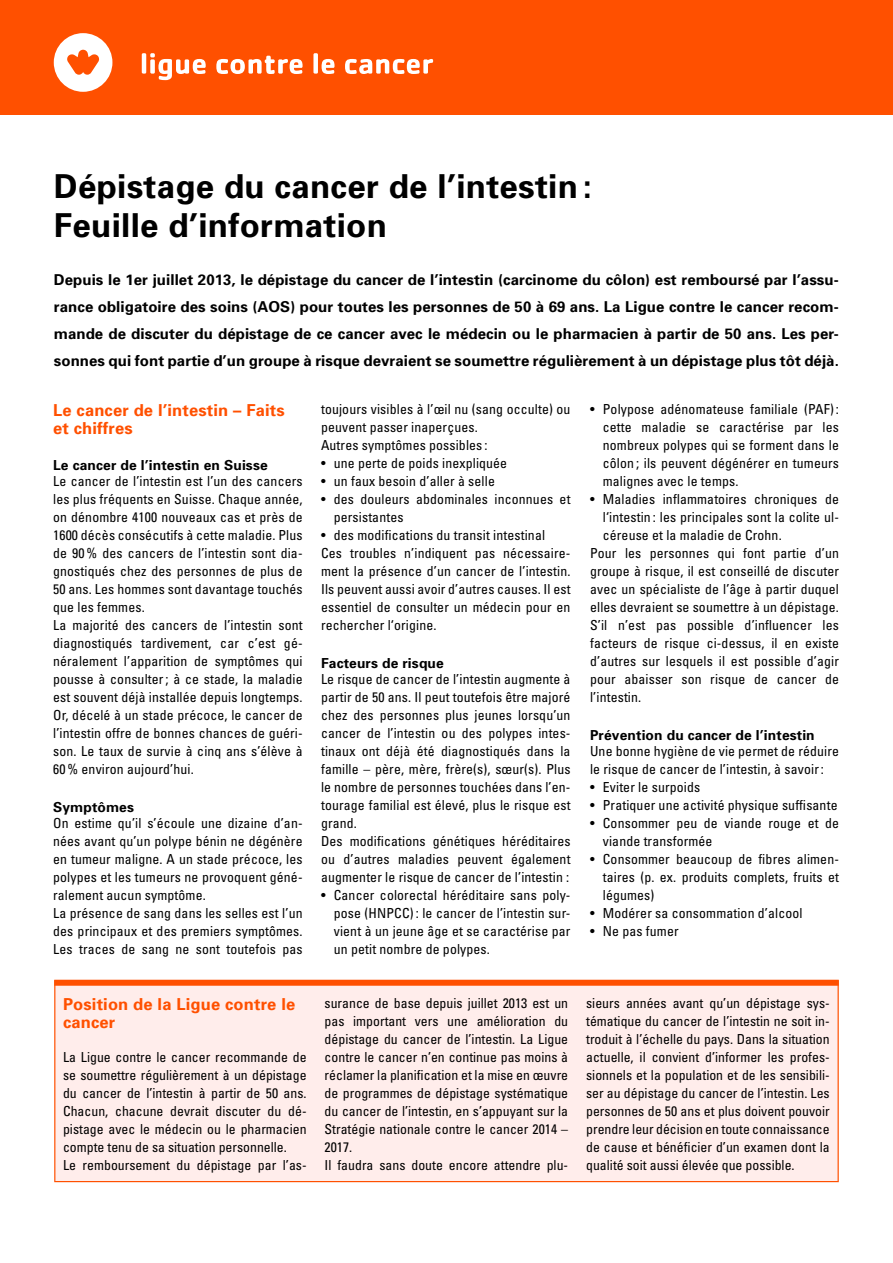
<style>
.page{position:relative;width:893px;height:1263px;background:#fff}
.page>*{position:absolute;margin:0;border:0;box-sizing:border-box;transform-origin:0 0}
.t1{font:700 33px/39.6px "Univers";letter-spacing:.01em;color:#000}
.t2{font:700 16.5px/18px "Univers";letter-spacing:.01em;color:#ff5000}
.t3{font:700 15px/27px "Univers";letter-spacing:.005em;color:#000;text-align:justify}
.t4{font:condensed 13.8px/18px "Univers";letter-spacing:.01em;color:#000}
.t5{font:700 13.8px "Univers";letter-spacing:.01em;color:#000}
</style>
<div class="page">
<div style="left:0;top:0;width:893px;height:115px;background:#ff5000"></div>
<div style="left:54px;top:980px;width:785px;height:202px;background:#ffedeb;border:1px solid #ff5000"></div>
<div style="left:54px;top:980px;width:785px;height:6px;background:#ff5000"></div>
<hr style="left:142px;top:53px;width:4px;height:21px;background:#fff;border-radius:2px">
<svg style="left:150px;top:53px;width:56px;height:27px"></svg>
<svg style="left:216px;top:56px;width:87px;height:18px"></svg>
<div style="left:313px;top:53px;width:5px;height:21px;background:#fff;border-radius:2px"></div>
<svg style="left:322px;top:59px;width:12px;height:15px"></svg>
<svg style="left:345px;top:59px;width:88px;height:15px"></svg>
<svg style="left:54px;top:33px;width:58px;height:59px"></svg>
<h1 class="t1" style="left:54px;top:165px;width:539px">Dépistage du cancer de l’intestin:<br>Feuille d’information</h1>
<p class="t3" style="left:54px;top:266px;width:786px">Depuis le 1er juillet 2013, le dépistage du cancer de l’intestin (carcinome du côlon) est remboursé par l’assu&shy;rance obligatoire des soins (AOS) pour toutes les personnes de 50 à 69 ans. La Ligue contre le cancer recom&shy;mande de discuter du dépistage de ce cancer avec le médecin ou le pharmacien à partir de 50 ans. Les per&shy;sonnes qui font partie d’un groupe à risque devraient se soumettre régulièrement à un dépistage plus tôt déjà.</p>
<p class="t4" style="left:321px;top:400px;width:251px">toujours visibles à l’œil nu (sang occulte) ou peuvent passer inaperçues.<br>Autres symptômes possibles :</p>
<p class="t4" style="left:321px;top:454px;width:188px">• une perte de poids inexpliquée</p>
<p class="t4" style="left:321px;top:472px;width:175px">• un faux besoin d’aller à selle</p>
<p class="t4" style="left:334px;top:490px;width:238px;text-indent:-13px">• des douleurs abdominales inconnues et persistantes</p>
<p class="t4" style="left:321px;top:526px;width:251px">• des modifications du transit intestinal<br>Ces troubles n’indiquent pas nécessaire&shy;ment la présence d’un cancer de l’intestin.<br>Ils peuvent aussi avoir d’autres causes. Il est essentiel de consulter un médecin pour en rechercher l‘origine.</p>
<p class="t5" style="left:321px;top:654px;width:124px">Facteurs de risque</p>
<p class="t4" style="left:321px;top:670px;width:251px">Le risque de cancer de l’intestin augmente à partir de 50 ans. Il peut toutefois être majoré chez des personnes plus jeunes lorsqu’un cancer de l’intestin ou des polypes intes&shy;tinaux ont déjà été diagnostiqués dans la famille – père, mère, frère(s), sœur(s). Plus le nombre de personnes touchées dans l’en&shy;tourage familial est élevé, plus le risque est grand.<br>Des modifications génétiques héréditaires ou d’autres maladies peuvent également augmenter le risque de cancer de l’intestin :</p>
<p class="t4" style="left:334px;top:886px;width:238px;text-align:justify;text-indent:-13px">• Cancer colorectal héréditaire sans poly&shy;pose (HNPCC) : le cancer de l’intestin sur&shy;vient à un jeune âge et se caractérise par un petit nombre de polypes.</p>
<p class="t4" style="left:603px;top:400px;width:238px;text-align:justify;text-indent:-13px">• Polypose adénomateuse familiale (PAF) : cette maladie se caractérise par les nombreux polypes qui se forment dans le côlon ; ils peuvent dégénérer en tumeurs malignes avec le temps.</p>
<p class="t4" style="left:590px;top:490px;width:250px">• Maladies inflammatoires chroniques de</p>
<p class="t4" style="left:603px;top:508px;width:238px">l‘intestin : les principales sont la colite ul-</p>
<p class="t4" style="left:603px;top:526px;width:180px">céreuse et la maladie de Crohn.</p>
<p class="t4" style="left:590px;top:544px;width:250px">Pour les personnes qui font partie d’un</p>
<p class="t4" style="left:590px;top:562px;width:250px">groupe à risque, il est conseillé de discuter</p>
<p class="t4" style="left:590px;top:580px;width:250px">avec un spécialiste de l’âge à partir duquel</p>
<p class="t4" style="left:590px;top:598px;width:250px">elles devraient se soumettre à un dépistage.</p>
<p class="t4" style="left:590px;top:616px;width:250px">S’il n’est pas possible d’influencer les</p>
<p class="t4" style="left:590px;top:634px;width:250px">facteurs de risque ci-dessus, il en existe</p>
<p class="t4" style="left:590px;top:652px;width:250px">d’autres sur lesquels il est possible d’agir</p>
<p class="t4" style="left:590px;top:670px;width:250px">pour abaisser son risque de cancer de</p>
<p class="t4" style="left:590px;top:688px;width:53px">l’intestin.</p>
<p class="t5" style="left:590px;top:726px;width:226px">Prévention du cancer de l’intestin</p>
<p class="t4" style="left:590px;top:742px;width:250px">Une bonne hygiène de vie permet de réduire le risque de cancer de l’intestin, à savoir:</p>
<p class="t4" style="left:590px;top:778px;width:112px">• Eviter le surpoids</p>
<p class="t4" style="left:590px;top:796px;width:249px">• Pratiquer une activité physique suffisante</p>
<p class="t4" style="left:603px;top:814px;width:238px;text-indent:-13px">• Consommer peu de viande rouge et de viande transformée</p>
<p class="t4" style="left:603px;top:850px;width:238px;text-align:justify;text-indent:-13px">• Consommer beaucoup de fibres alimen&shy;taires (p. ex. produits complets, fruits et légumes)</p>
<p class="t4" style="left:590px;top:904px;width:214px">• Modérer sa consommation d’alcool</p>
<p class="t4" style="left:590px;top:922px;width:90px">• Ne pas fumer</p>
<p class="t2" style="left:53px;top:401px;width:233px">Le cancer de l’intestin – Faits et chiffres</p>
<p class="t5" style="left:53px;top:456px;width:216px">Le cancer de l’intestin en Suisse</p>
<p class="t4" style="left:53px;top:472px;width:251px">Le cancer de l’intestin est l’un des cancers les plus fréquents en Suisse. Chaque année, on dénombre 4100 nouveaux cas et près de 1600 décès consécutifs à cette maladie. Plus de 90% des cancers de l’intestin sont dia&shy;gnostiqués chez des personnes de plus de 50 ans. Les hommes sont davantage touchés que les femmes.<br>La majorité des cancers de l’intestin sont diagnostiqués tardivement, car c’est gé&shy;néralement l’apparition de symptômes qui pousse à consulter; à ce stade, la maladie est souvent déjà installée depuis longtemps.<br>Or, décelé à un stade précoce, le cancer de l’intestin offre de bonnes chances de guéri&shy;son. Le taux de survie à cinq ans s’élève à 60% environ aujourd’hui.</p>
<p class="t5" style="left:53px;top:798px;width:82px">Symptômes</p>
<p class="t4" style="left:53px;top:814px;width:251px">On estime qu’il s’écoule une dizaine d’an&shy;nées avant qu’un polype bénin ne dégénère en tumeur maligne. A un stade précoce, les polypes et les tumeurs ne provoquent géné&shy;ralement aucun symptôme.<br>La présence de sang dans les selles est l’un des principaux et des premiers symptômes.<br>Les traces de sang ne sont toutefois pas</p>
<p class="t2" style="left:63px;top:995px;width:234px">Position de la Ligue contre le cancer</p>
<p class="t4" style="left:63px;top:1048px;width:245px">La Ligue contre le cancer recommande de se soumettre régulièrement à un dépistage du cancer de l’intestin à partir de 50 ans.<br>Chacun, chacune devrait discuter du dé&shy;pistage avec le médecin ou le pharmacien compte tenu de sa situation personnelle.<br>Le remboursement du dépistage par l’as-</p>
<p class="t4" style="left:325px;top:994px;width:245px">surance de base depuis juillet 2013 est un pas important vers une amélioration du dépistage du cancer de l’intestin. La Ligue contre le cancer n’en continue pas moins à réclamer la planification et la mise en œuvre de programmes de dépistage systématique du cancer de l’intestin, en s’appuyant sur la Stratégie nationale contre le cancer 2014 – 2017.<br>Il faudra sans doute encore attendre plu-</p>
<p class="t4" style="left:586px;top:994px;width:245px;text-align:justify">sieurs années avant qu’un dépistage sys&shy;tématique du cancer de l’intestin ne soit in&shy;troduit à l’échelle du pays. Dans la situation actuelle, il convient d’informer les profes&shy;sionnels et la population et de les sensibili&shy;ser au dépistage du cancer de l’intestin. Les personnes de 50 ans et plus doivent pouvoir prendre leur décision en toute connaissance de cause et bénéficier d’un examen dont la qualité soit aussi élevée que possible.</p>
</div>
